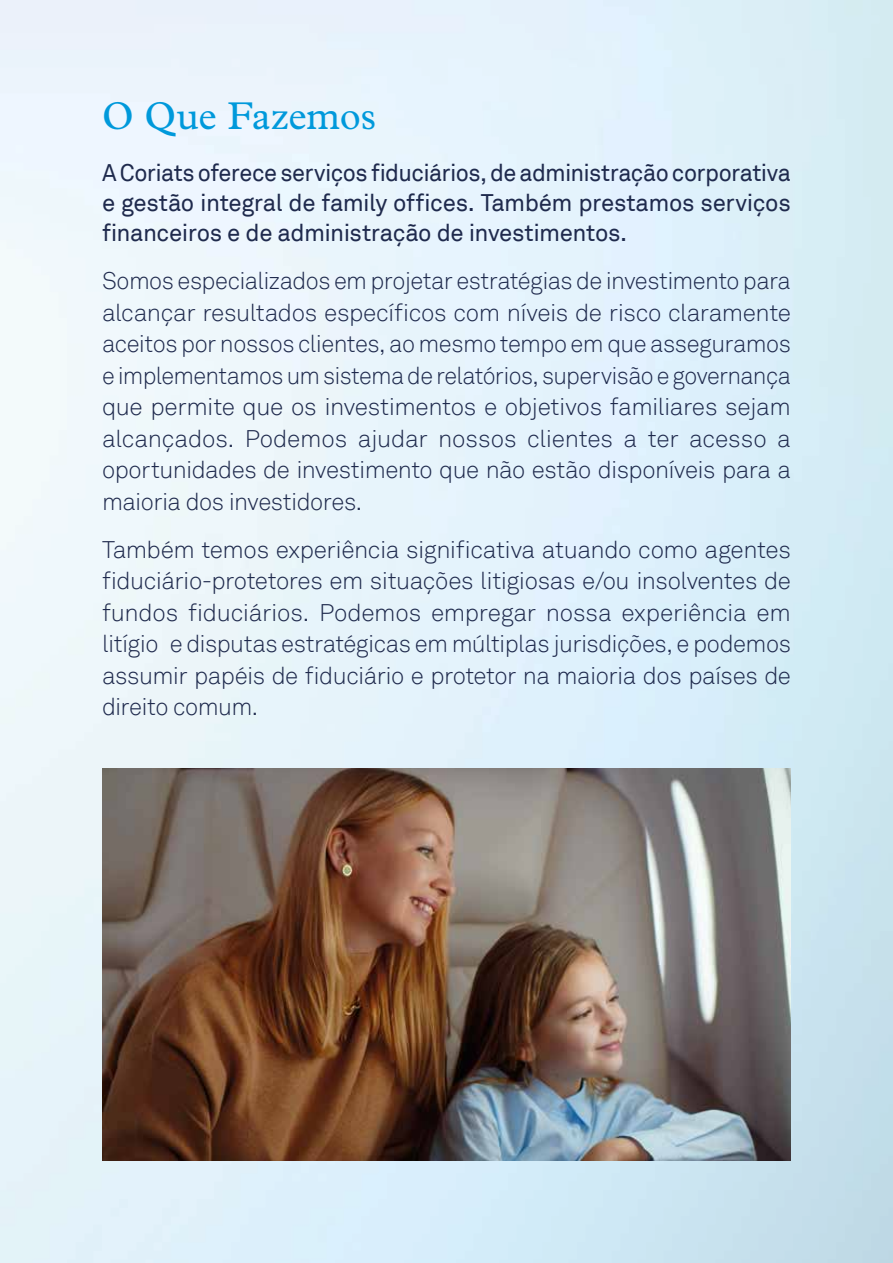
<style>
.page{position:relative;width:893px;height:1263px;background:#fff}
.page>*{position:absolute;margin:0;border:0;box-sizing:border-box;transform-origin:0 0}
.t1{font:39px "Plantin";letter-spacing:-.005em;color:#0099db}
.t2{font:300 24px/31.5px "Akkurat";letter-spacing:-.025em;color:#1f2a4d;text-align:justify}
.t3{font:24px/30px "Akkurat";letter-spacing:-.02em;color:#1f2a4d;text-align:justify}
</style>
<div class="page">
<img style="left:102px;top:768px;width:689px;height:393px">
<h1 class="t1" style="left:102px;top:94px;width:276px">O Que Fazemos</h1>
<p class="t3" style="left:102px;top:158px;width:690px">A Coriats oferece serviços fiduciários, de administração corporativa e gestão integral de family offices. Também prestamos serviços financeiros e de administração de investimentos.</p>
<p class="t2" style="left:102px;top:266px;width:690px">Somos especializados em projetar estratégias de investimento para alcançar resultados específicos com níveis de risco claramente aceitos por nossos clientes, ao mesmo tempo em que asseguramos e implementamos um sistema de relatórios, supervisão e governança que permite que os investimentos e objetivos familiares sejam alcançados. Podemos ajudar nossos clientes a ter acesso a oportunidades de investimento que não estão disponíveis para a maioria dos investidores.</p>
<p class="t2" style="left:102px;top:534px;width:690px">Também temos experiência significativa atuando como agentes fiduciário-protetores em situações litigiosas e/ou insolventes de fundos fiduciários. Podemos empregar nossa experiência em litígio e disputas estratégicas em múltiplas jurisdições, e podemos assumir papéis de fiduciário e protetor na maioria dos países de direito comum.</p>
</div>
